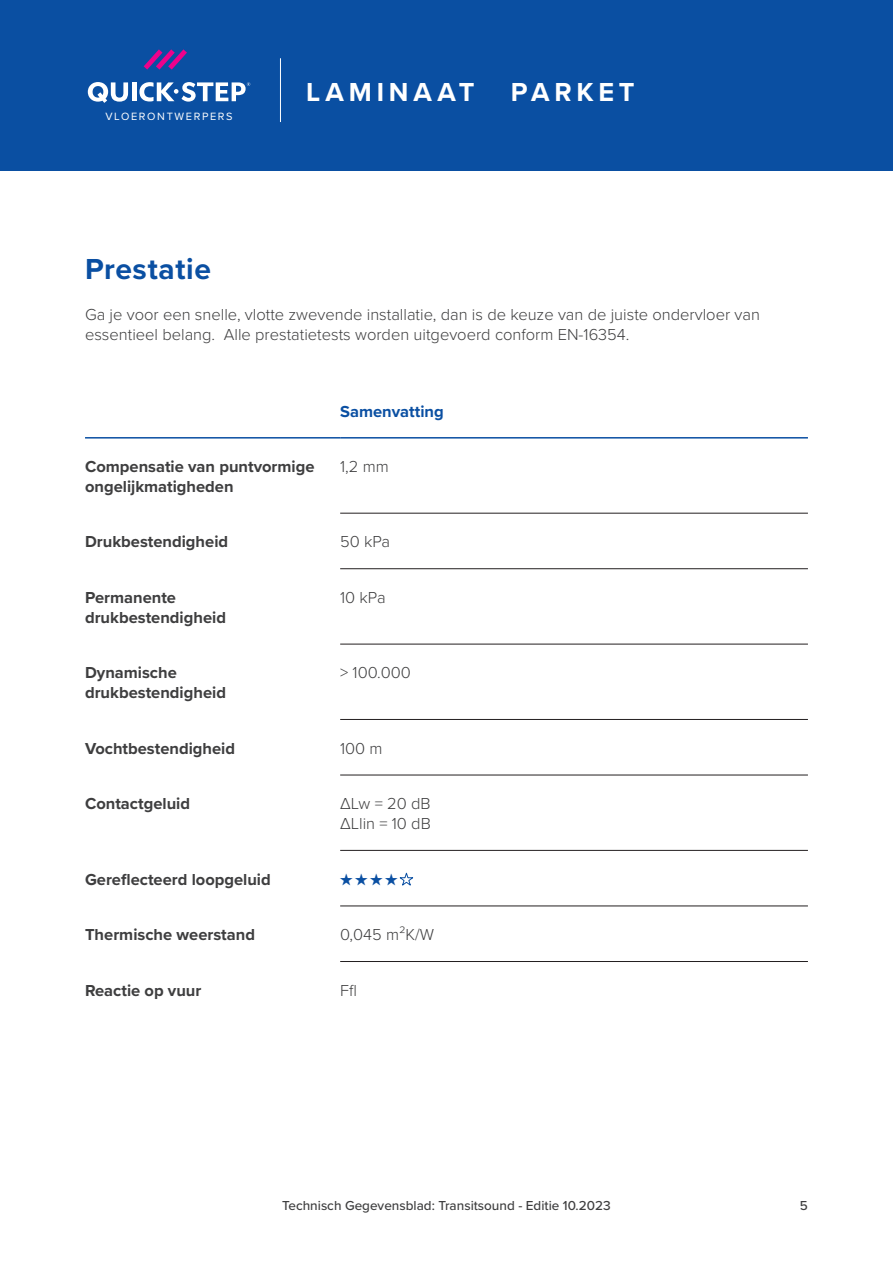
<style>
.page{position:relative;width:893px;height:1263px;background:#fff}
.page>*{position:absolute;margin:0;border:0;box-sizing:border-box;transform-origin:0 0}
.t1{font:700 30px "Proxima Nova";letter-spacing:.02em;color:#0a4fa2}
.Range{font:700 27px "Proxima Nova";letter-spacing:.175em;color:#fff}
.BodyText{font:300 16.5px/19.8px "Proxima Nova";color:#3e3e3f}
.Column-First{font:700 16.5px/19.8px "Proxima Nova";color:#3e3e3f}
.Row-Header{font:700 16.5px "Proxima Nova";color:#0a4fa2}
.BodyText-2{font:700 16.5px "Proxima Nova";color:#0a4fa2}
.t2{font:500 13.5px "Proxima Nova";color:#3e3e3f}
.FloorDesigners{font:10.95px "Proxima Nova";letter-spacing:.15em;color:#fff}
</style>
<div class="page">
<div style="left:0;top:0;width:893px;height:170px;background:#0a4fa2"></div>
<hr style="left:280px;top:58px;width:1px;height:64px;background:#fff">
<svg style="left:144px;top:49px;width:43px;height:21px"></svg>
<svg style="left:88px;top:82px;width:40px;height:21px"></svg>
<hr style="left:132px;top:82px;width:4px;height:19px;background:#fff">
<svg style="left:139px;top:82px;width:111px;height:20px"></svg>
<hr style="left:340px;top:513px;width:468px;height:1px;background:#231f20">
<hr style="left:340px;top:568px;width:468px;height:1px;background:#231f20">
<hr style="left:340px;top:644px;width:468px;height:1px;background:#231f20">
<hr style="left:340px;top:719px;width:468px;height:1px;background:#231f20">
<hr style="left:340px;top:775px;width:468px;height:1px;background:#231f20">
<hr style="left:340px;top:850px;width:468px;height:1px;background:#231f20">
<hr style="left:340px;top:906px;width:468px;height:1px;background:#231f20">
<hr style="left:340px;top:961px;width:468px;height:1px;background:#231f20">
<hr style="left:340px;top:437px;width:468px;height:2px;background:#0a4fa2">
<hr style="left:85px;top:437px;width:255px;height:2px;background:#0a4fa2">
<p class="FloorDesigners" style="left:105px;top:108px;width:129px">VLOERONTWERPERS</p>
<p class="Range" style="left:306px;top:72px;width:170px">LAMINAAT</p>
<p class="Range" style="left:511px;top:72px;width:125px">PARKET</p>
<p class="t1" style="left:85px;top:246px;width:127px">Prestatie</p>
<p class="BodyText" style="left:85px;top:304px;width:676px">Ga je voor een snelle, vlotte zwevende installatie, dan is de keuze van de juiste ondervloer van essentieel belang. Alle prestatietests worden uitgevoerd conform EN-16354.</p>
<p class="Row-Header" style="left:340px;top:399px;width:105px">Samenvatting</p>
<p class="Column-First" style="left:85px;top:456px;width:231px">Compensatie van puntvormige ongelijkmatigheden</p>
<p class="BodyText" style="left:340px;top:456px;width:50px">1,2 mm</p>
<p class="Column-First" style="left:85px;top:532px;width:145px">Drukbestendigheid</p>
<p class="BodyText" style="left:340px;top:531px;width:51px">50 kPa</p>
<p class="Column-First" style="left:85px;top:587px;width:142px">Permanente drukbestendigheid</p>
<p class="BodyText" style="left:340px;top:587px;width:47px">10 kPa</p>
<p class="Column-First" style="left:85px;top:663px;width:142px">Dynamische drukbestendigheid</p>
<p class="BodyText" style="left:340px;top:662px;width:72px">&gt; 100.000</p>
<p class="Column-First" style="left:85px;top:738px;width:152px">Vochtbestendigheid</p>
<p class="BodyText" style="left:340px;top:737px;width:44px">100 m</p>
<p class="Column-First" style="left:85px;top:793px;width:107px">Contactgeluid</p>
<p class="BodyText" style="left:340px;top:793px;width:92px">ΔLw = 20 dB<br>ΔLlin = 10 dB</p>
<p class="Column-First" style="left:85px;top:869px;width:187px">Gereflecteerd loopgeluid</p>
<p class="BodyText-2" style="left:340px;top:867px;width:74px">★★★★★</p>
<p class="Column-First" style="left:85px;top:924px;width:171px">Thermische weerstand</p>
<p class="BodyText" style="left:340px;top:924px;width:95px">0,045 m²K/W</p>
<p class="Column-First" style="left:85px;top:980px;width:118px">Reactie op vuur</p>
<p class="BodyText" style="left:340px;top:979px;width:18px">Ffl</p>
<p class="t2" style="left:282px;top:1195px;width:330px">Technisch Gegevensblad: Transitsound - Editie 10.2023</p>
<p class="t2" style="left:800px;top:1195px;width:10px">5</p>
</div>
